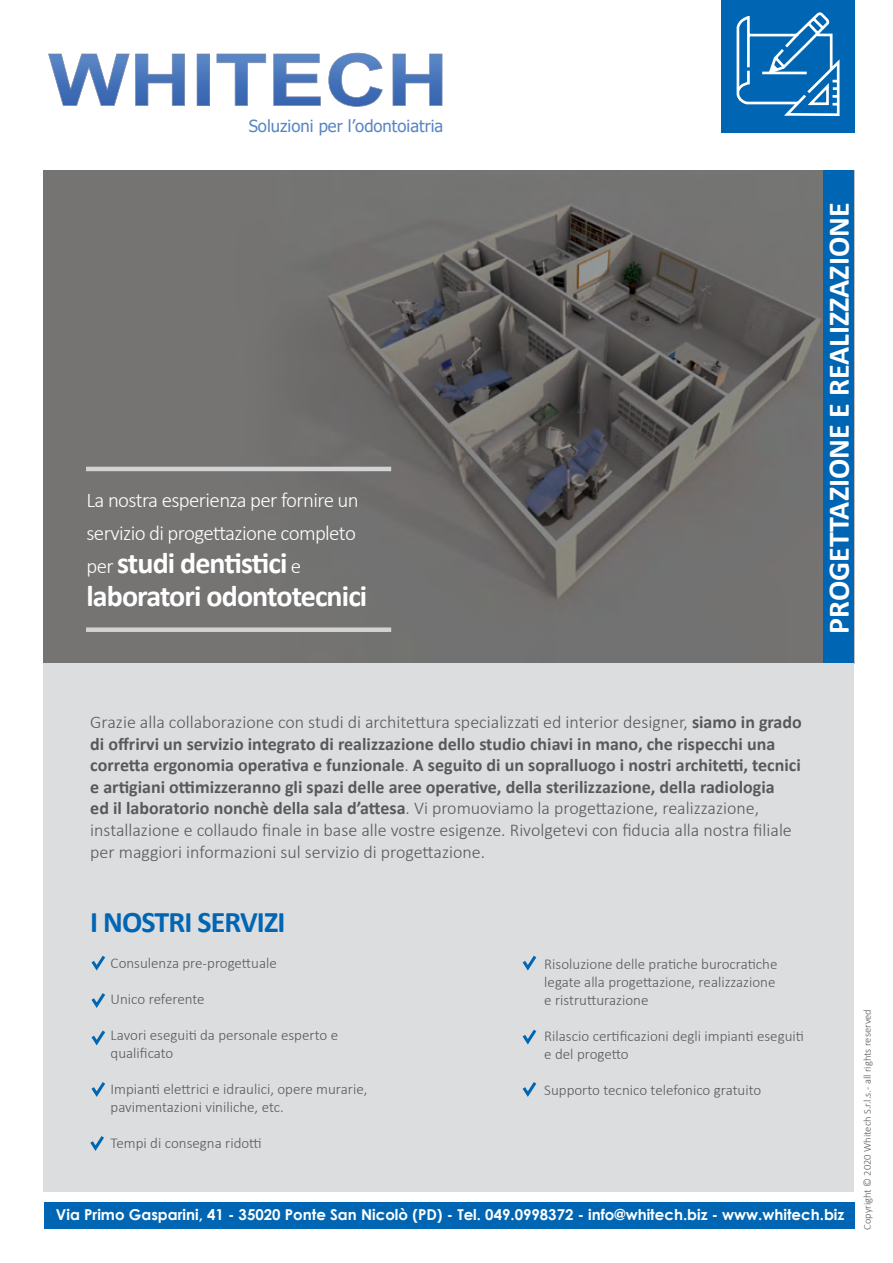
<style>
.page{position:relative;width:893px;height:1263px;background:#fff}
.page>*{position:absolute;margin:0;border:0;box-sizing:border-box;transform-origin:0 0}
.t1{font:700 30px/33px "Calibri";letter-spacing:-.03em;color:#fff}
.t2{font:700 30px "Calibri";color:#fff}
.t3{font:700 30px "Calibri";letter-spacing:-.03em;color:#0066b3}
.t4{font:300 21px/33px "Calibri";letter-spacing:-.03em;color:#fff}
.t5{font:700 18px/21.6px "Calibri";color:#58595b}
.t6{font:16.65px "Tahoma";color:#5886c5}
.t7{font:300 15px/18px "Calibri";color:#58595b}
.t8{font:700 15px "Century Gothic";color:#fff}
.t9{font:300 10.5px "Calibri";color:#58595b}
.s1{font-weight:300;font-size:21px}
.s2{font-weight:300}
</style>
<div class="page">
<svg style="left:44px;top:170px;width:779px;height:493px;fill:#737372"></svg>
<div style="left:44px;top:1202px;width:810px;height:27px;background:#0066b3"></div>
<svg style="left:48px;top:54px;width:137px;height:52px"></svg>
<svg style="left:197px;top:54px;width:13px;height:52px"></svg>
<svg style="left:217px;top:54px;width:49px;height:52px"></svg>
<svg style="left:273px;top:54px;width:48px;height:52px"></svg>
<svg style="left:328px;top:53px;width:55px;height:54px"></svg>
<svg style="left:393px;top:54px;width:49px;height:52px"></svg>
<div style="left:823px;top:170px;width:31px;height:493px;background:#0066b3"></div>
<hr style="left:86px;top:467px;width:305px;height:4px;background:#d1d3d4">
<div style="left:86px;top:627px;width:305px;height:5px;background:#d1d3d4"></div>
<div style="left:721px;top:0;width:133px;height:132px;background:#0066b3"></div>
<svg style="left:736px;top:12px;width:104px;height:104px"></svg>
<div style="left:44px;top:663px;width:810px;height:529px;background:#dcddde"></div>
<svg style="left:91px;top:955px;width:15px;height:16px"></svg>
<svg style="left:91px;top:993px;width:15px;height:15px"></svg>
<svg style="left:91px;top:1030px;width:15px;height:16px"></svg>
<svg style="left:91px;top:1082px;width:15px;height:15px"></svg>
<svg style="left:522px;top:955px;width:15px;height:16px"></svg>
<svg style="left:522px;top:1029px;width:15px;height:16px"></svg>
<svg style="left:522px;top:1082px;width:15px;height:15px"></svg>
<svg style="left:90px;top:1136px;width:14px;height:15px"></svg>
<p class="t6" style="left:249px;top:115px;width:196px">Soluzioni per l’odontoiatria</p>
<p class="t4" style="left:86px;top:483px;width:274px">La nostra esperienza per fornire un servizio di progettazione completo</p>
<h1 class="t1" style="left:86px;top:546px;width:282px"><span class="s1">per</span> studi dentistici <span class="s1">e </span>laboratori odontotecnici</h1>
<h1 class="t2" style="left:817px;top:634px;width:433px;rotate:-90deg">PROGETTAZIONE E REALIZZAZIONE</h1>
<p class="t5" style="left:90px;top:711px;width:713px"><span class="s2">Grazie alla collaborazione con studi di architettura specializzati ed interior designer,</span> siamo in grado di offrirvi un servizio integrato di realizzazione dello studio chiavi in mano, che rispecchi una corretta ergonomia operativa e funzionale<span class="s2">.</span> A seguito di un sopralluogo i nostri architetti, tecnici e artigiani ottimizzeranno gli spazi delle aree operative, della sterilizzazione, della radiologia<br>ed il laboratorio nonchè della sala d’attesa<span class="s2">. Vi promuoviamo la progettazione, realizzazione, installazione e collaudo finale in base alle vostre esigenze. Rivolgetevi con fiducia alla nostra filiale per maggiori informazioni sul servizio di progettazione.</span></p>
<h1 class="t3" style="left:90px;top:901px;width:197px">I NOSTRI SERVIZI</h1>
<p class="t7" style="left:111px;top:954px;width:168px">Consulenza pre-progettuale</p>
<p class="t7" style="left:111px;top:990px;width:95px">Unico referente</p>
<p class="t7" style="left:111px;top:1026px;width:229px">Lavori eseguiti da personale esperto e qualificato</p>
<p class="t7" style="left:111px;top:1080px;width:258px">Impianti elettrici e idraulici, opere murarie, pavimentazioni viniliche, etc.</p>
<p class="t7" style="left:111px;top:1134px;width:153px">Tempi di consegna ridotti</p>
<p class="t7" style="left:544px;top:955px;width:235px">Risoluzione delle pratiche burocratiche legate alla progettazione, realizzazione e ristrutturazione</p>
<p class="t7" style="left:544px;top:1027px;width:261px">Rilascio certificazioni degli impianti eseguiti e del progetto</p>
<p class="t7" style="left:544px;top:1081px;width:218px">Supporto tecnico telefonico gratuito</p>
<p class="t8" style="left:56px;top:1203px;width:790px">Via Primo Gasparini, 41 - 35020 Ponte San Nicolò (PD) - Tel. 049.0998372 - info@whitech.biz - www.whitech.biz</p>
<p class="t9" style="left:861px;top:1230px;width:222px;rotate:-90deg">Copyright © 2020 Whitech S.r.l.s. - all rights reserved</p>
</div>
